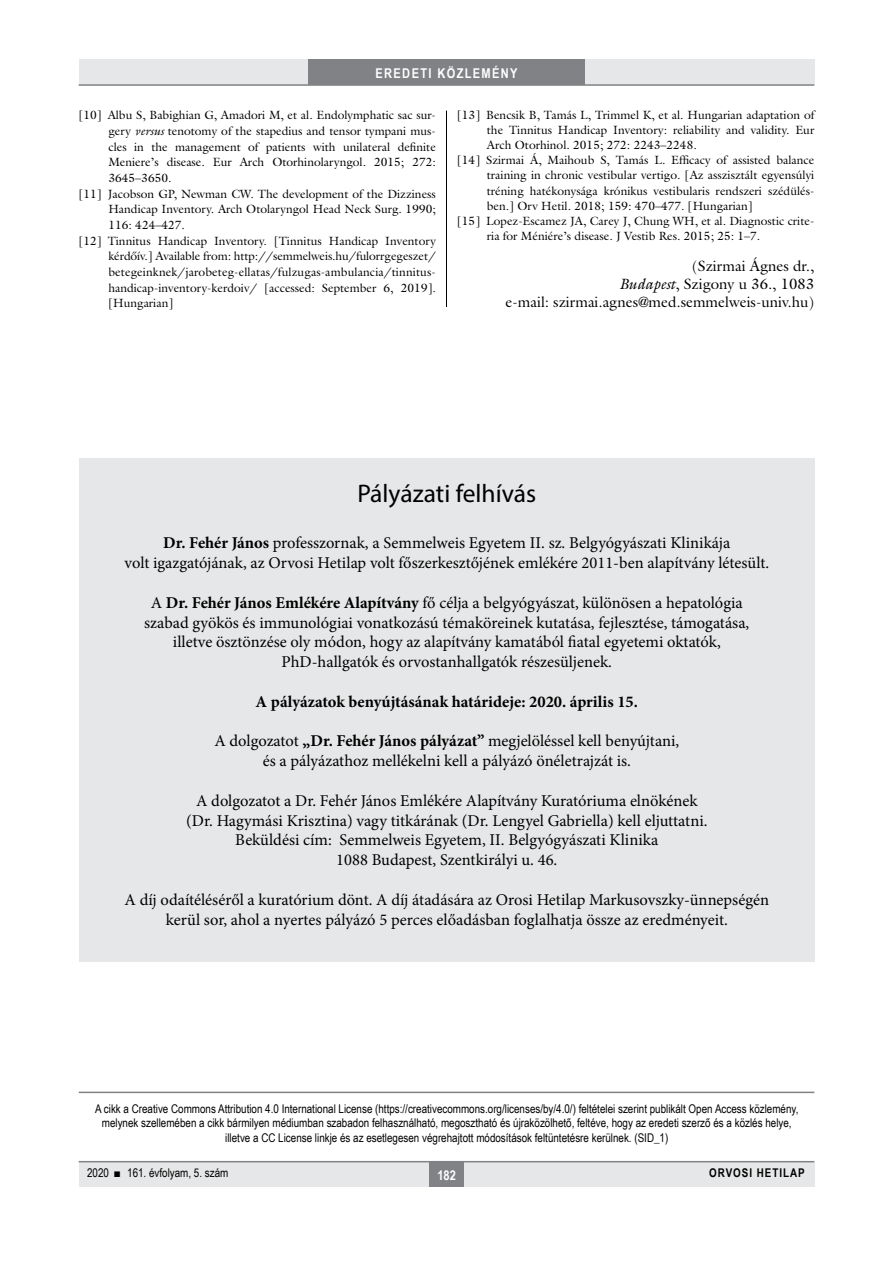
<style>
.page{position:relative;width:893px;height:1263px;background:#fff}
.page>*{position:absolute;margin:0;border:0;box-sizing:border-box;transform-origin:0 0}
.HIRD_cim2{font:25.5px "Myriad Pro";color:#000}
.HIRD_body{font:16.5px/19.8px "Minion Pro";color:#000;text-align:center}
.HIRD_body-2{font:700 16.5px "Minion Pro";color:#000}
.irodalom_szerzo{font:15px "Galliard Reg";color:#000}
.t1{font:700 13.5px "Arial Narrow";letter-spacing:.1em;color:#fff}
.t2{font:12px/15.8px "Galliard Reg";color:#000;text-align:justify}
.roviditesek_cim{font:12px/14.4px "Arial Narrow";color:#000;text-align:center}
.t3{font:700 12px "Arial Narrow";letter-spacing:.08em;color:#000}
.s1{font-style:italic}
.s2{font-weight:700}
</style>
<div class="page">
<div style="left:79px;top:1161px;width:735px;height:25px;background:#e6e7e8"></div>
<hr style="left:79px;top:1161px;width:735px;height:1px;background:#808285">
<div style="left:430px;top:1161px;width:34px;height:25px;background:#808285"></div>
<div style="left:79px;top:60px;width:735px;height:25px;background:#e6e7e8"></div>
<div style="left:308px;top:60px;width:277px;height:25px;background:#808285"></div>
<hr style="left:79px;top:84px;width:735px;height:2px;background:#808285">
<hr style="left:446px;top:111px;width:1px;height:1026px;background:#000">
<hr style="left:79px;top:1091px;width:735px;height:2px;background:#808285">
<div style="left:79px;top:458px;width:736px;height:504px;background:#e6e7e8"></div>
<p class="t1" style="left:375px;top:63px;width:144px">EREDETI KÖZLEMÉNY</p>
<p class="t2" style="left:108px;top:107px;width:329px;text-indent:-30px">[10] Albu S, Babighian G, Amadori M, et al. Endolymphatic sac sur&shy;gery <span class="s1">versus</span> tenotomy of the stapedius and tensor tympani mus&shy;cles in the management of patients with unilateral definite Meniere’s disease. Eur Arch Otorhinolaryngol. 2015; 272:<br>3645–3650.</p>
<p class="t2" style="left:108px;top:186px;width:329px;text-indent:-30px">[11] Jacobson GP, Newman CW. The development of the Dizziness Handicap Inventory. Arch Otolaryngol Head Neck Surg. 1990; 116: 424–427.</p>
<p class="t2" style="left:108px;top:233px;width:329px;text-indent:-30px">[12] Tinnitus Handicap Inventory. [Tinnitus Handicap Inventory kérdőív.] Available from: http://semmelweis.hu/fulorrgegeszet/ betegeinknek/jarobeteg-ellatas/fulzugas-ambulancia/tinnitus&shy;handicap-inventory-kerdoiv/ [accessed: September 6, 2019]. [Hungarian]</p>
<p class="t2" style="left:487px;top:107px;width:329px;line-height:15px;text-indent:-30px">[13] Bencsik B, Tamás L, Trimmel K, et al. Hungarian adaptation of the Tinnitus Handicap Inventory: reliability and validity. Eur Arch Otorhinol. 2015; 272: 2243–2248.</p>
<p class="t2" style="left:487px;top:153px;width:329px;line-height:15px;text-indent:-30px">[14] Szirmai Á, Maihoub S, Tamás L. Efficacy of assisted balance training in chronic vestibular vertigo. [Az asszisztált egyensúlyi tréning hatékonysága krónikus vestibularis rendszeri szédülés&shy;ben.] Orv Hetil. 2018; 159: 470–477. [Hungarian]</p>
<p class="t2" style="left:487px;top:213px;width:329px;line-height:15px;text-indent:-30px">[15] Lopez-Escamez JA, Carey J, Chung WH, et al. Diagnostic crite&shy;ria for Méniére’s disease. J Vestib Res. 2015; 25: 1–7.</p>
<p class="irodalom_szerzo" style="left:692px;top:257px;width:124px">(Szirmai Ágnes dr.,</p>
<p class="irodalom_szerzo" style="left:619px;top:275px;width:197px"><span class="s1">Budapest</span>, Szigony u 36., 1083</p>
<p class="irodalom_szerzo" style="left:506px;top:293px;width:310px">e-mail: szirmai.agnes@med.semmelweis-univ.hu)</p>
<p class="HIRD_cim2" style="left:357px;top:478px;width:180px">Pályázati felhívás</p>
<p class="HIRD_body" style="left:125px;top:533px;width:646px"><span class="s2">Dr. Fehér János</span> professzornak, a Semmelweis Egyetem II. sz. Belgyógyászati Klinikája<br>volt igazgatójának, az Orvosi Hetilap volt főszerkesztőjének emlékére 2011-ben alapítvány létesült.</p>
<p class="HIRD_body" style="left:144px;top:593px;width:607px">A <span class="s2">Dr. Fehér János Emlékére Alapítvány</span> fő célja a belgyógyászat, különösen a hepatológia szabad gyökös és immunológiai vonatkozású témaköreinek kutatása, fejlesztése, támogatása, illetve ösztönzése oly módon, hogy az alapítvány kamatából fiatal egyetemi oktatók, PhD-hallgatók és orvostanhallgatók részesüljenek.</p>
<p class="HIRD_body-2" style="left:256px;top:690px;width:384px">A pályázatok benyújtásának határideje: 2020. április 15.</p>
<p class="HIRD_body" style="left:214px;top:731px;width:466px">A dolgozatot <span class="s2">„Dr. Fehér János pályázat”</span> megjelöléssel kell benyújtani,</p>
<p class="HIRD_body" style="left:263px;top:751px;width:370px">és a pályázathoz mellékelni kell a pályázó önéletrajzát is.</p>
<p class="HIRD_body" style="left:196px;top:791px;width:503px">A dolgozatot a Dr. Fehér János Emlékére Alapítvány Kuratóriuma elnökének</p>
<p class="HIRD_body" style="left:186px;top:810px;width:523px">(Dr. Hagymási Krisztina) vagy titkárának (Dr. Lengyel Gabriella) kell eljuttatni.</p>
<p class="HIRD_body" style="left:235px;top:830px;width:425px">Beküldési cím: Semmelweis Egyetem, II. Belgyógyászati Klinika<br>1088 Budapest, Szentkirályi u. 46.</p>
<p class="HIRD_body" style="left:125px;top:890px;width:646px">A díj odaítéléséről a kuratórium dönt. A díj átadására az Orosi Hetilap Markusovszky-ünnepségén kerül sor, ahol a nyertes pályázó 5 perces előadásban foglalhatja össze az eredményeit.</p>
<p class="roviditesek_cim" style="left:95px;top:1101px;width:705px">A cikk a Creative Commons Attribution 4.0 International License (https://creativecommons.org/licenses/by/4.0/) feltételei szerint publikált Open Access közlemény, melynek szellemében a cikk bármilyen médiumban szabadon felhasználható, megosztható és újraközölhető, feltéve, hogy az eredeti szerző és a közlés helye, illetve a CC License linkje és az esetlegesen végrehajtott módosítások feltüntetésre kerülnek. (SID_1)</p>
<p class="roviditesek_cim" style="left:87px;top:1165px;width:143px">2020 ■ 161. évfolyam, 5. szám</p>
<p class="t1" style="left:437px;top:1165px;width:20px">182</p>
<p class="t3" style="left:709px;top:1164px;width:97px">ORVOSI HETILAP</p>
</div>
